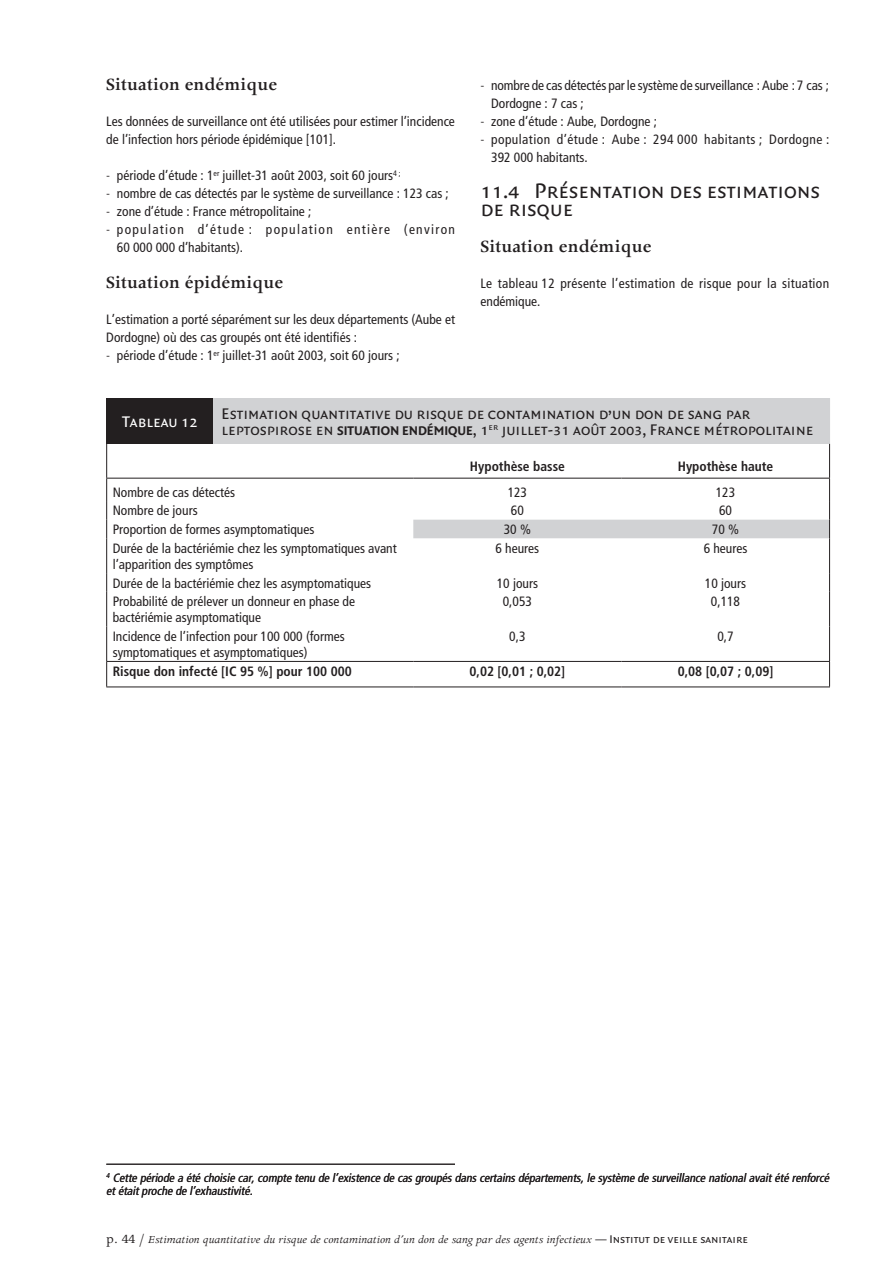
<style>
.page{position:relative;width:893px;height:1263px;background:#fff}
.page>*{position:absolute;margin:0;border:0;box-sizing:border-box;transform-origin:0 0}
.t1{font:22.5px/18px "Quadraat Sans Caps";color:#231f20}
.t2{font:600 19.5px "Apollo";color:#231f20;scale:.95 1}
.t3{font:16.5px/16.5px "Quadraat Sans Caps";color:#231f20}
.t4{font:16.5px "Quadraat Sans Caps";color:#fff}
.t5{font:condensed 13.5px/18px "Frutiger LT Std";color:#231f20}
.t6{font:700 condensed 13.5px "Frutiger LT Std";color:#231f20}
.t7{font:condensed 13.5px/18px "Frutiger LT Std";letter-spacing:.02em;color:#231f20}
.t8{font:700 13.5px "Quadraat Sans";color:#231f20}
.t9{font:300 condensed 13.5px/18px "Frutiger LT Std";color:#231f20;text-align:justify}
.t10{font:italic condensed 12px/13.5px "Frutiger LT Std";color:#231f20}
.t11{font:italic 12px "Apollo";color:#231f20}
.s1{font-family:"Quadraat Sans";font-weight:700;font-size:13.5px}
.s2{font-style:normal;font-size:14.25px}
.s3{font-family:"Quadraat Sans Caps";font-style:normal}
</style>
<div class="page">
<hr style="left:106px;top:1164px;width:349px;height:1px;background:#231f20">
<div style="left:107px;top:398px;width:106px;height:46px;background:#231f20"></div>
<div style="left:213px;top:398px;width:617px;height:46px;background:#d1d2d4"></div>
<hr style="left:106px;top:444px;width:1px;height:34px;background:#231f20">
<hr style="left:829px;top:444px;width:1px;height:34px;background:#231f20">
<hr style="left:106px;top:478px;width:107px;height:1px;background:#231f20">
<hr style="left:213px;top:478px;width:200px;height:1px;background:#231f20">
<svg style="left:106px;top:478px;width:1px;height:60px"></svg>
<svg style="left:413px;top:478px;width:417px;height:60px"></svg>
<hr style="left:106px;top:538px;width:1px;height:35px;background:#231f20">
<hr style="left:829px;top:538px;width:1px;height:35px;background:#231f20">
<svg style="left:106px;top:573px;width:1px;height:19px"></svg>
<svg style="left:829px;top:573px;width:1px;height:19px"></svg>
<hr style="left:106px;top:592px;width:1px;height:35px;background:#231f20">
<hr style="left:829px;top:592px;width:1px;height:35px;background:#231f20">
<hr style="left:106px;top:627px;width:1px;height:34px;background:#231f20">
<hr style="left:829px;top:627px;width:1px;height:34px;background:#231f20">
<hr style="left:106px;top:398px;width:1px;height:46px;background:#231f20">
<hr style="left:106px;top:661px;width:107px;height:1px;background:#231f20">
<svg style="left:106px;top:662px;width:1px;height:24px"></svg>
<hr style="left:213px;top:661px;width:200px;height:1px;background:#231f20">
<hr style="left:413px;top:661px;width:208px;height:1px;background:#231f20">
<hr style="left:621px;top:661px;width:209px;height:1px;background:#231f20">
<svg style="left:829px;top:662px;width:1px;height:24px"></svg>
<hr style="left:106px;top:686px;width:107px;height:1px;background:#231f20">
<hr style="left:213px;top:686px;width:200px;height:1px;background:#231f20">
<hr style="left:413px;top:686px;width:208px;height:1px;background:#231f20">
<hr style="left:621px;top:686px;width:209px;height:1px;background:#231f20">
<h2 class="t2" style="left:106px;top:74px;width:182px">Situation endémique</h2>
<p class="t5" style="left:106px;top:112px;width:350px">Les données de surveillance ont été utilisées pour estimer l’incidence de l’infection hors période épidémique [101].</p>
<p class="t5" style="left:117px;top:166px;width:340px">période d’étude : 1<sup>er</sup> juillet-31 août 2003, soit 60 jours<sup>4</sup> <sup>;<br></sup>nombre de cas détectés par le système de surveillance : 123 cas ; zone d’étude : France métropolitaine ;<br>population d’étude : population entière (environ 60 000 000 d’habitants).</p>
<h2 class="t2" style="left:106px;top:272px;width:188px">Situation épidémique</h2>
<p class="t5" style="left:106px;top:310px;width:350px">L’estimation a porté séparément sur les deux départements (Aube et</p>
<p class="t5" style="left:106px;top:328px;width:252px">Dordogne) où des cas groupés ont été identifiés :</p>
<p class="t5" style="left:117px;top:346px;width:284px">période d’étude : 1<sup>er</sup> juillet-31 août 2003, soit 60 jours ;</p>
<p class="t9" style="left:106px;top:167px;width:5px">- - - -</p>
<p class="t9" style="left:106px;top:347px;width:5px">-</p>
<p class="t5" style="left:491px;top:76px;width:340px">nombre de cas détectés par le système de surveillance : Aube : 7 cas ; Dordogne : 7 cas ;<br>zone d’étude : Aube, Dordogne ;<br>population d’étude : Aube : 294 000 habitants ; Dordogne :<br>392 000 habitants.</p>
<h1 class="t1" style="left:480px;top:182px;width:341px">11.4 Présentation des estimations de risque</h1>
<h2 class="t2" style="left:480px;top:236px;width:182px">Situation endémique</h2>
<p class="t7" style="left:480px;top:274px;width:350px">Le tableau 12 présente l’estimation de risque pour la situation endémique.</p>
<p class="t9" style="left:480px;top:77px;width:5px">-</p>
<p class="t9" style="left:480px;top:113px;width:5px">- -</p>
<p class="t4" style="left:122px;top:412px;width:77px">Tableau 12</p>
<p class="t3" style="left:221px;top:405px;width:531px">Estimation quantitative du risque de contamination d’un don de sang par leptospirose en <span class="s1">situation</span></p>
<p class="t8" style="left:402px;top:423px;width:9px">endémique</p>
<p class="t3" style="left:473px;top:422px;width:342px">, 1<sup>er</sup> juillet-31 août 2003, France métropolitaine</p>
<p class="t6" style="left:470px;top:458px;width:96px">Hypothèse basse</p>
<p class="t6" style="left:678px;top:458px;width:97px">Hypothèse haute</p>
<p class="t5" style="left:113px;top:483px;width:124px">Nombre de cas détectés</p>
<p class="t5" style="left:508px;top:483px;width:21px">123</p>
<p class="t5" style="left:716px;top:483px;width:21px">123</p>
<p class="t5" style="left:113px;top:502px;width:86px">Nombre de jours</p>
<p class="t5" style="left:511px;top:502px;width:14px">60</p>
<p class="t5" style="left:719px;top:502px;width:14px">60</p>
<p class="t5" style="left:113px;top:520px;width:203px">Proportion de formes asymptomatiques</p>
<p class="t5" style="left:504px;top:520px;width:29px">30 %</p>
<p class="t5" style="left:712px;top:520px;width:29px">70 %</p>
<p class="t5" style="left:113px;top:540px;width:286px;line-height:16.2px">Durée de la bactériémie chez les symptomatiques avant l’apparition des symptômes</p>
<p class="t5" style="left:496px;top:539px;width:45px">6 heures</p>
<p class="t5" style="left:704px;top:539px;width:45px">6 heures</p>
<p class="t5" style="left:113px;top:574px;width:260px">Durée de la bactériémie chez les asymptomatiques</p>
<p class="t5" style="left:497px;top:574px;width:43px">10 jours</p>
<p class="t5" style="left:705px;top:574px;width:43px">10 jours</p>
<p class="t5" style="left:113px;top:593px;width:244px;line-height:16.2px">Probabilité de prélever un donneur en phase de bactériémie asymptomatique</p>
<p class="t5" style="left:503px;top:592px;width:31px">0,053</p>
<p class="t5" style="left:711px;top:592px;width:31px">0,118</p>
<p class="t5" style="left:113px;top:628px;width:234px;line-height:16.2px">Incidence de l’infection pour 100 000 (formes symptomatiques et asymptomatiques)</p>
<p class="t5" style="left:509px;top:627px;width:18px">0,3</p>
<p class="t5" style="left:717px;top:627px;width:18px">0,7</p>
<p class="t6" style="left:113px;top:663px;width:241px">Risque don infecté [IC 95 %] pour 100 000</p>
<p class="t6" style="left:470px;top:663px;width:97px">0,02 [0,01 ; 0,02]</p>
<p class="t6" style="left:678px;top:663px;width:97px">0,08 [0,07 ; 0,09]</p>
<p class="t10" style="left:106px;top:1171px;width:727px"><sup>4</sup> Cette période a été choisie car,compte tenu de l’existence de casgroupésdanscertainsdépartements,le système de surveillance nationalavaitété renforcé etétaitproche de l’exhaustivité.</p>
<p class="t11" style="left:106px;top:1233px;width:643px"><span class="s2">p. 44 /</span> Estimation quantitative du risque de contamination d’un don de sang par des agents infectieux <span class="s3">— Institut de veille sanitaire</span></p>
</div>
